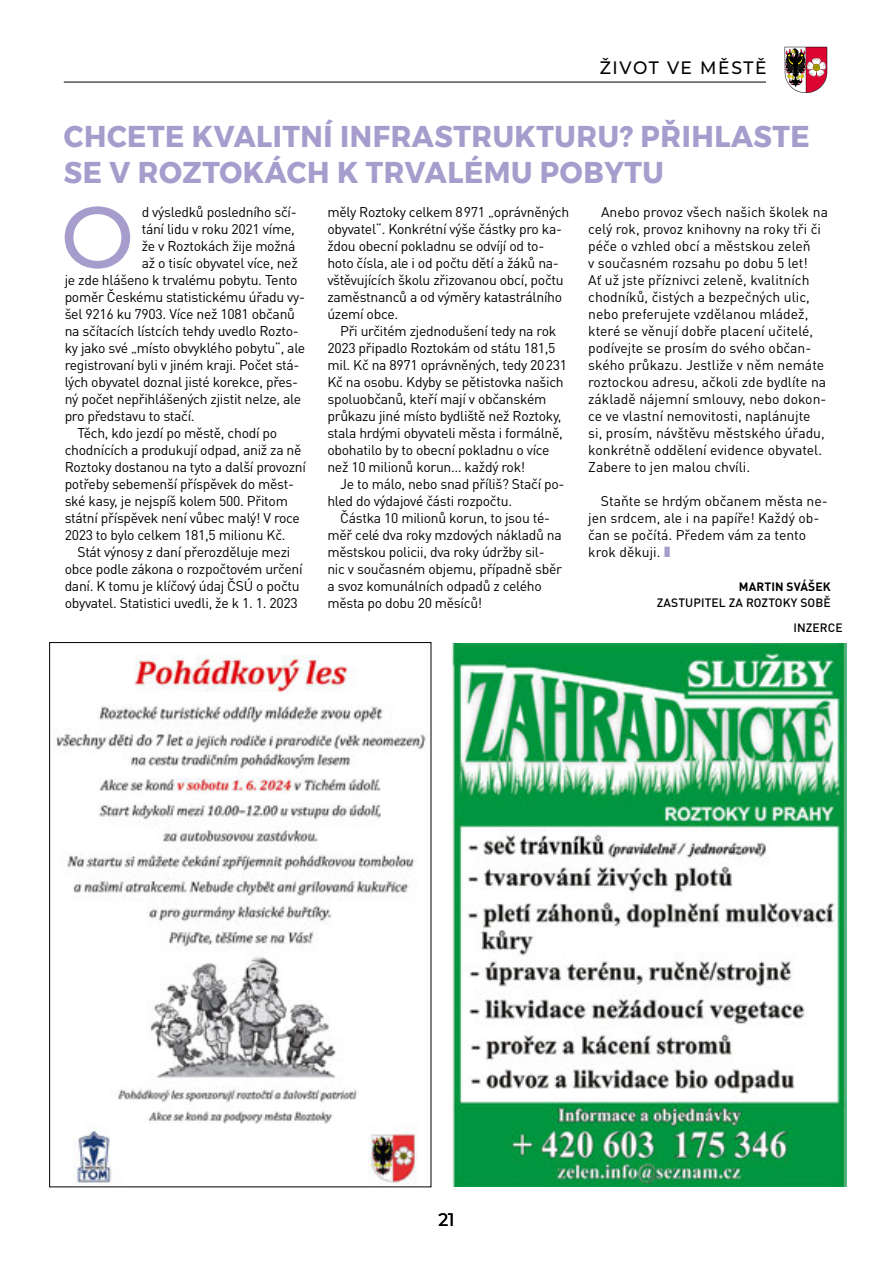
<style>
.page{position:relative;width:893px;height:1263px;background:#fff}
.page>*{position:absolute;margin:0;border:0;box-sizing:border-box;transform-origin:0 0}
.t1{font:500 86.85px "Montserrat";color:#a69dcd}
.t2{font:700 30px/36px "Montserrat";letter-spacing:.02em;color:#a69dcd;scale:.95 1}
.t3{font:500 18px "Montserrat";letter-spacing:.09em;color:#000;scale:.95 1}
.t4{font:13.95px/17px "DIN Pro";letter-spacing:-.02em;color:#000}
.t5{font:13.95px/17px "DIN Pro";color:#000}
.t6{font:500 12px "DIN Pro";letter-spacing:.01em;color:#000}
.t7{font:700 12px "DIN Pro";letter-spacing:.01em;color:#000}
.s1{color:#a69dcd}
</style>
<div class="page">
<img style="left:55px;top:654px;width:371px;height:531px">
<img style="left:450px;top:643px;width:397px;height:543px">
<svg style="left:784px;top:47px;width:43px;height:46px"></svg>
<hr style="left:806px;top:47px;width:1px;height:46px;background:#000">
<hr style="left:64px;top:82px;width:702px;height:1px;background:#000">
<p class="t3" style="left:600px;top:55px;width:177px">ŽIVOT VE MĚSTĚ</p>
<h2 class="t2" style="left:64px;top:118px;width:787px">CHCETE KVALITNÍ INFRASTRUKTURU? PŘIHLASTE<br>SE V ROZTOKÁCH K TRVALÉMU POBYTU</h2>
<p class="t5" style="left:588px;top:203px;width:241px;text-indent:13px">Anebo provoz všech našich školek na celý rok, provoz knihovny na roky tři či péče o vzhled obcí a městskou zeleň<br>v současném rozsahu po dobu 5 let!<br>Ať už jste příznivci zeleně, kvalitních chodníků, čistých a bezpečných ulic, nebo preferujete vzdělanou mládež, které se věnují dobře placení učitelé, podívejte se prosím do svého občan&shy;ského průkazu. Jestliže v něm nemáte roztockou adresu, ačkoli zde bydlíte na základě nájemní smlouvy, nebo dokon&shy;ce ve vlastní nemovitosti, naplánujte si, prosím, návštěvu městského úřadu, konkrétně oddělení evidence obyvatel.<br>Zabere to jen malou chvíli.</p>
<p class="t5" style="left:588px;top:492px;width:241px;text-indent:13px">Staňte se hrdým občanem města ne&shy;jen srdcem, ale i na papíře! Každý ob&shy;čan se počítá. Předem vám za tento krok děkuji. <span class="s1">❚</span></p>
<p class="t7" style="left:739px;top:577px;width:93px">MARTIN SVÁŠEK</p>
<p class="t6" style="left:657px;top:593px;width:175px">ZASTUPITEL ZA ROZTOKY SOBĚ</p>
<h1 class="t1" style="left:60px;top:179px;width:75px">O</h1>
<p class="t4" style="left:142px;top:203px;width:157px">d výsledků posledního sčí-</p>
<p class="t4" style="left:327px;top:203px;width:243px">měly Roztoky celkem 8971 „oprávněných obyvatel“. Konkrétní výše částky pro ka&shy;ždou obecní pokladnu se odvíjí od to&shy;hoto čísla, ale i od počtu dětí a žáků na&shy;vštěvujících školu zřizovanou obcí, počtu zaměstnanců a od výměry katastrálního území obce.</p>
<p class="t4" style="left:327px;top:322px;width:241px;text-indent:13px">Při určitém zjednodušení tedy na rok 2023 připadlo Roztokám od státu 181,5 mil. Kč na 8971 oprávněných, tedy 20231<br>Kč na osobu. Kdyby se pětistovka našich spoluobčanů, kteří mají v občanském průkazu jiné místo bydliště než Roztoky, stala hrdými obyvateli města i formálně, obohatilo by to obecní pokladnu o více než 10 milionů korun… každý rok!</p>
<p class="t4" style="left:327px;top:475px;width:239px;text-indent:13px">Je to málo, nebo snad příliš? Stačí po&shy;hled do výdajové části rozpočtu.</p>
<p class="t4" style="left:327px;top:509px;width:236px;text-indent:13px">Částka 10 milionů korun, to jsou té&shy;měř celé dva roky mzdových nákladů na městskou policii, dva roky údržby sil&shy;nic v současném objemu, případně sběr a svoz komunálních odpadů z celého města po dobu 20 měsíců!</p>
<p class="t4" style="left:142px;top:220px;width:155px">tání lidu v roku 2021 víme,</p>
<p class="t4" style="left:142px;top:237px;width:155px">že v Roztokách žije možná</p>
<p class="t4" style="left:142px;top:254px;width:157px">až o tisíc obyvatel více, než</p>
<p class="t4" style="left:65px;top:271px;width:234px">je zde hlášeno k trvalému pobytu. Tento</p>
<p class="t4" style="left:65px;top:288px;width:242px">poměr Českému statistickému úřadu vy-</p>
<p class="t4" style="left:65px;top:305px;width:232px">šel 9216 ku 7903. Více než 1081 občanů</p>
<p class="t4" style="left:65px;top:322px;width:236px">na sčítacích lístcích tehdy uvedlo Rozto-</p>
<p class="t4" style="left:65px;top:339px;width:242px">ky jako své „místo obvyklého pobytu“, ale</p>
<p class="t4" style="left:65px;top:356px;width:236px">registrovaní byli v jiném kraji. Počet stá-</p>
<p class="t4" style="left:65px;top:373px;width:235px">lých obyvatel doznal jisté korekce, přes-</p>
<p class="t4" style="left:65px;top:390px;width:238px">ný počet nepřihlášených zjistit nelze, ale</p>
<p class="t4" style="left:65px;top:407px;width:132px">pro představu to stačí.</p>
<p class="t4" style="left:77px;top:424px;width:201px">Těch, kdo jezdí po městě, chodí po</p>
<p class="t4" style="left:65px;top:441px;width:238px">chodnících a produkují odpad, aniž za ně</p>
<p class="t4" style="left:65px;top:458px;width:243px">Roztoky dostanou na tyto a další provozní</p>
<p class="t4" style="left:65px;top:475px;width:231px">potřeby sebemenší příspěvek do měst-</p>
<p class="t4" style="left:65px;top:492px;width:225px">ské kasy, je nejspíš kolem 500. Přitom</p>
<p class="t4" style="left:65px;top:509px;width:237px">státní příspěvek není vůbec malý! V roce</p>
<p class="t4" style="left:65px;top:526px;width:222px">2023 to bylo celkem 181,5 milionu Kč.</p>
<p class="t4" style="left:77px;top:543px;width:214px">Stát výnosy z daní přerozděluje mezi</p>
<p class="t4" style="left:65px;top:560px;width:239px">obce podle zákona o rozpočtovém určení</p>
<p class="t4" style="left:65px;top:577px;width:237px">daní. K tomu je klíčový údaj ČSÚ o počtu</p>
<p class="t4" style="left:65px;top:594px;width:235px">obyvatel. Statistici uvedli, že k 1. 1. 2023</p>
<p class="t3" style="left:438px;top:1208px;width:18px">21</p>
<p class="t6" style="left:793px;top:618px;width:51px">INZERCE</p>
</div>
